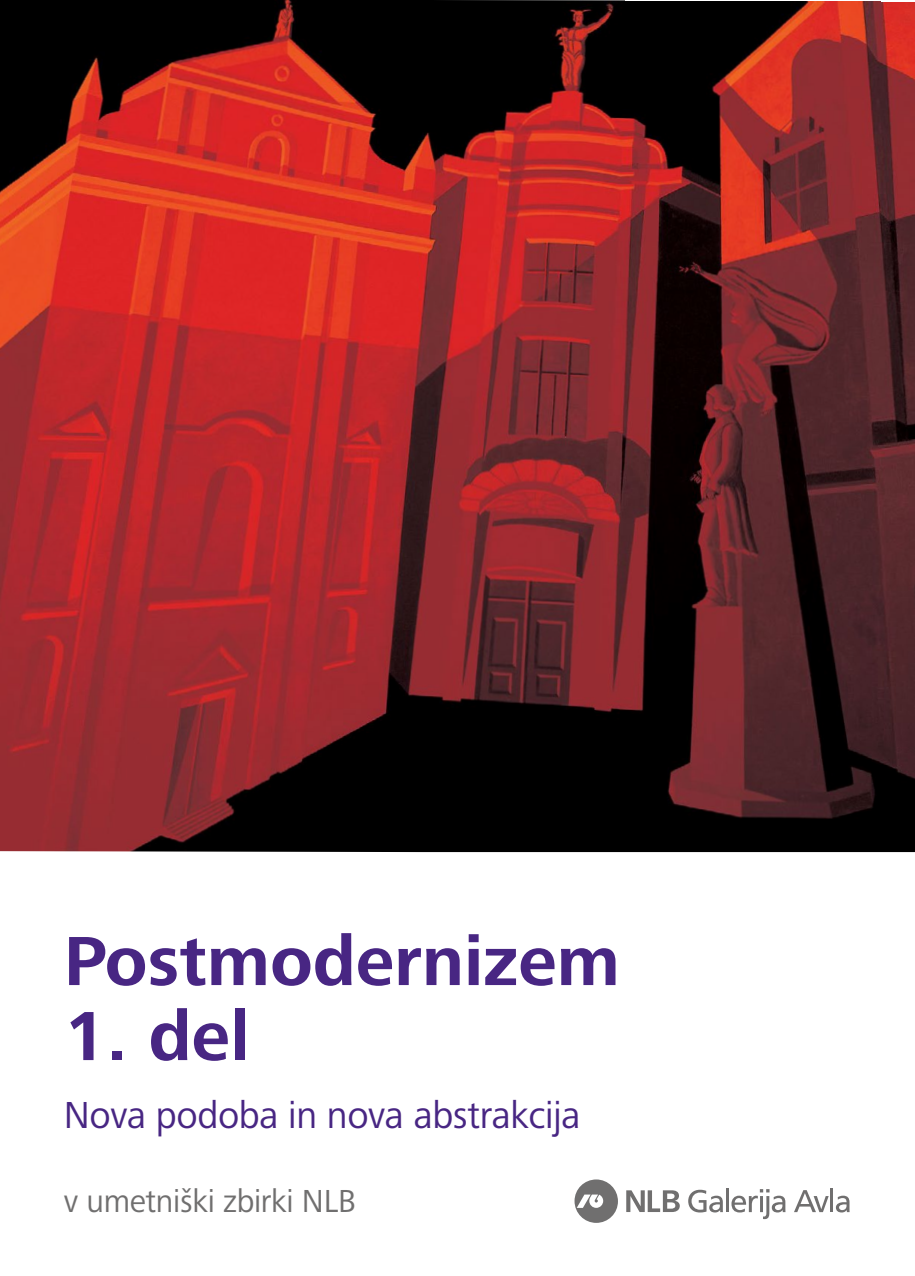
<style>
.page{position:relative;width:915px;height:1276px;background:#fff}
.page>*{position:absolute;margin:0;border:0;box-sizing:border-box;transform-origin:0 0}
.t1{font:700 72px "Frutiger Next LTW1 G";color:#482683}
.t2{font:39px "Frutiger Next LTW1 G";letter-spacing:-.01em;color:#482683}
.t3{font:33px "Frutiger Next LTW1 G";letter-spacing:-.01em;color:#706f6f}
</style>
<div class="page">
<svg style="left:574px;top:1179px;width:43px;height:43px"></svg>
<svg style="left:626px;top:1190px;width:53px;height:22px"></svg>
<svg style="left:688px;top:1189px;width:34px;height:23px"></svg>
<hr style="left:725px;top:1188px;width:3px;height:24px;background:#706f6f">
<svg style="left:731px;top:1189px;width:54px;height:30px"></svg>
<svg style="left:794px;top:1190px;width:34px;height:22px"></svg>
<hr style="left:830px;top:1188px;width:3px;height:24px;background:#706f6f">
<svg style="left:835px;top:1195px;width:14px;height:17px"></svg>
<img style="left:0;top:0;width:914px;height:852px">
<h1 class="t1" style="left:64px;top:920px;width:557px">Postmodernizem</h1>
<h1 class="t1" style="left:64px;top:995px;width:186px">1. del</h1>
<p class="t2" style="left:64px;top:1093px;width:518px">Nova podoba in nova abstrakcija</p>
<p class="t3" style="left:64px;top:1182px;width:294px">v umetniški zbirki NLB</p>
</div>
